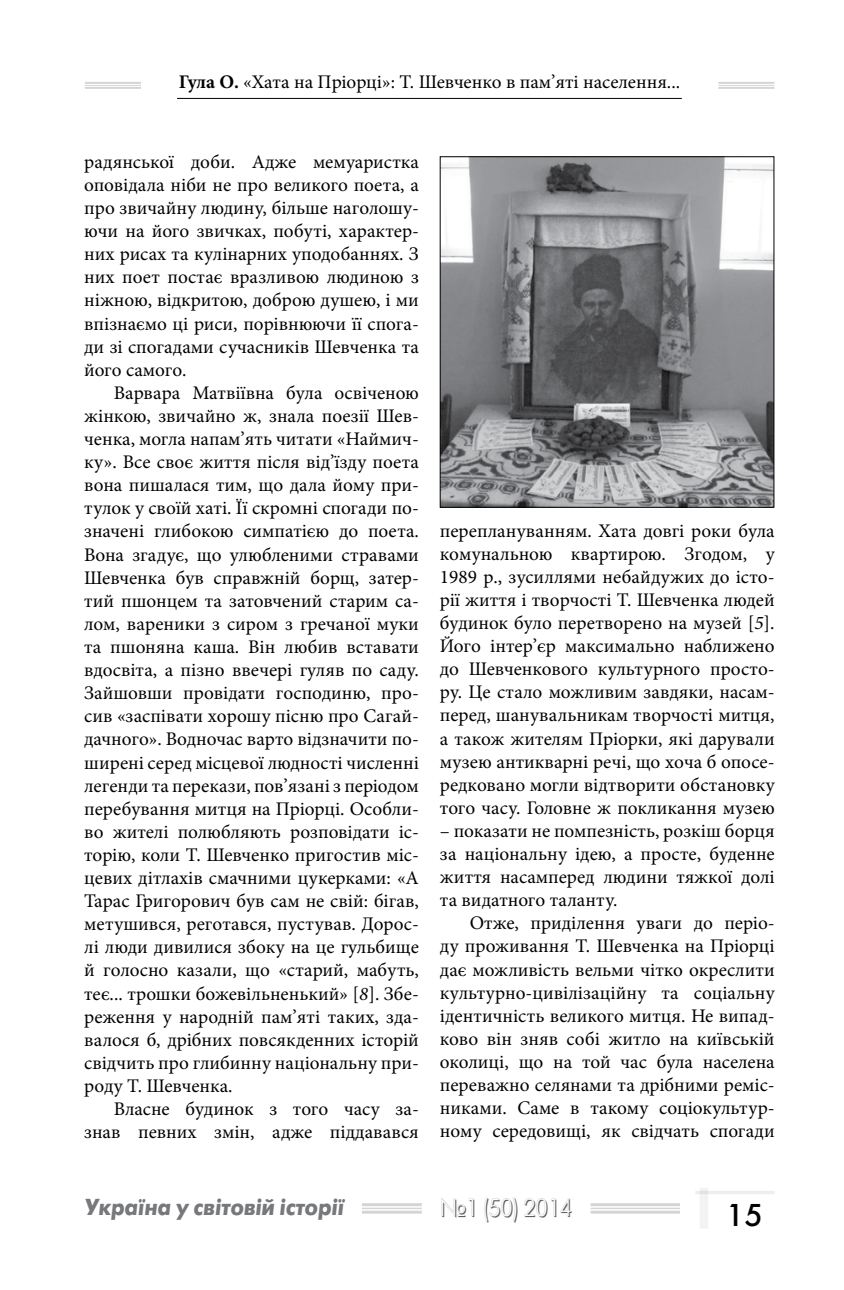
<style>
.page{position:relative;width:844px;height:1290px;background:#fff}
.page>*{position:absolute;margin:0;border:0;box-sizing:border-box;transform-origin:0 0}
.t1{font:31.5px "Futura Futuris";color:#000}
.t2{font:24.5px "Futura Futuris Shadow";color:#5f6062;scale:.93 1}
.t3{font:italic 700 23.1px "Futura Futuris";color:#77787b;scale:.91 1}
.t4{font:19.25px/23.1px "Minion Pro";color:#000;text-align:justify}
.s1{font-weight:700}
.s2{font-style:italic}
</style>
<div class="page">
<hr style="left:85px;top:82px;width:56px;height:2px;background:#000">
<hr style="left:85px;top:85px;width:56px;height:1px;background:#000">
<hr style="left:85px;top:87px;width:56px;height:2px;background:#000">
<hr style="left:718px;top:82px;width:56px;height:2px;background:#000">
<hr style="left:718px;top:85px;width:56px;height:1px;background:#000">
<hr style="left:718px;top:87px;width:56px;height:2px;background:#000">
<hr style="left:177px;top:98px;width:504px;height:1px;background:#000">
<hr style="left:362px;top:1203px;width:59px;height:3px;background:#000">
<hr style="left:362px;top:1207px;width:59px;height:2px;background:#000">
<hr style="left:362px;top:1210px;width:59px;height:3px;background:#000">
<hr style="left:590px;top:1203px;width:89px;height:3px;background:#000">
<hr style="left:590px;top:1207px;width:89px;height:2px;background:#000">
<hr style="left:590px;top:1210px;width:89px;height:3px;background:#000">
<hr style="left:695px;top:1191px;width:79px;height:3px;background:#000">
<svg style="left:699px;top:1188px;width:9px;height:40px"></svg>
<img style="left:441px;top:158px;width:331px;height:348px">
<div style="left:439px;top:156px;width:335px;height:352px;border:1px solid #000"></div>
<p class="t4" style="left:179px;top:71px;width:503px"><span class="s1">Гула О.</span> «Хата на Пріорці»: Т. Шевченко в пам’яті населення...</p>
<p class="t4" style="left:84px;top:150px;width:336px">радянської доби. Адже мемуаристка оповідала ніби не про великого поета, а про звичайну людину, більше наголошу&shy;ючи на його звичках, побуті, характер&shy;них рисах та кулінарних уподобаннях. З них поет постає вразливою людиною з ніжною, відкритою, доброю душею, і ми впізнаємо ці риси, порівнюючи її спога&shy;ди зі спогадами сучасників Шевченка та його самого.</p>
<p class="t4" style="left:84px;top:381px;width:336px;text-indent:30px">Варвара Матвіївна була освіченою жінкою, звичайно ж, знала поезії Шев&shy;ченка, могла напам’ять читати «Наймич&shy;ку». Все своє життя після від’їзду поета вона пишалася тим, що дала йому при&shy;тулок у своїй хаті. Її скромні спогади по&shy;значені глибокою симпатією до поета.<br>Вона згадує, що улюбленими стравами Шевченка був справжній борщ, затер&shy;тий пшонцем та затовчений старим са&shy;лом, вареники з сиром з гречаної муки та пшоняна каша. Він любив вставати вдосвіта, а пізно ввечері гуляв по саду.<br>Зайшовши провідати господиню, про&shy;сив «заспівати хорошу пісню про Сагай&shy;дачного». Водночас варто відзначити по&shy;ширені серед місцевої людності численні легенди та перекази, пов’язані з періодом перебування митця на Пріорці. Особли&shy;во жителі полюбляють розповідати іс&shy;торію, коли Т. Шевченко пригостив міс&shy;цевих дітлахів смачними цукерками: «А Тарас Григорович був сам не свій: бігав, метушився, реготався, пустував. Дорос&shy;лі люди дивилися збоку на це гульбище й голосно казали, що «старий, мабуть, теє... трошки божевільненький» [<span class="s2">8</span>]. Збе&shy;реження у народній пам’яті таких, зда&shy;валося б, дрібних повсякденних історій свідчить про глибинну національну при&shy;роду Т. Шевченка.</p>
<p class="t4" style="left:84px;top:1097px;width:336px;text-align:right">Власне будинок з того часу за&shy;знав певних змін, адже піддавався</p>
<p class="t4" style="left:440px;top:519px;width:336px">переплануванням. Хата довгі роки була комунальною квартирою. Згодом, у 1989 р., зусиллями небайдужих до істо&shy;рії життя і творчості Т. Шевченка людей будинок було перетворено на музей [<span class="s2">5</span>].<br>Його інтер’єр максимально наближено до Шевченкового культурного просто&shy;ру. Це стало можливим завдяки, насам&shy;перед, шанувальникам творчості митця, а також жителям Пріорки, які дарували музею антикварні речі, що хоча б опосе&shy;редковано могли відтворити обстановку того часу. Головне ж покликання музею</p>
<p class="t4" style="left:440px;top:819px;width:336px">– показати не помпезність, розкіш борця за національну ідею, а просте, буденне життя насамперед людини тяжкої долі та видатного таланту.</p>
<p class="t4" style="left:440px;top:912px;width:336px;text-indent:30px">Отже, приділення уваги до періо&shy;ду проживання Т. Шевченка на Пріорці дає можливість вельми чітко окреслити культурно-цивілізаційну та соціальну ідентичність великого митця. Не випад&shy;ково він зняв собі житло на київській околиці, що на той час була населена переважно селянами та дрібними реміс&shy;никами. Саме в такому соціокультур&shy;ному середовищі, як свідчать спогади</p>
<p class="t3" style="left:84px;top:1193px;width:287px">Україна у світовій історії</p>
<p class="t2" style="left:439px;top:1194px;width:144px">№1 (50) 2014</p>
<h1 class="t1" style="left:725px;top:1195px;width:39px">15</h1>
</div>
